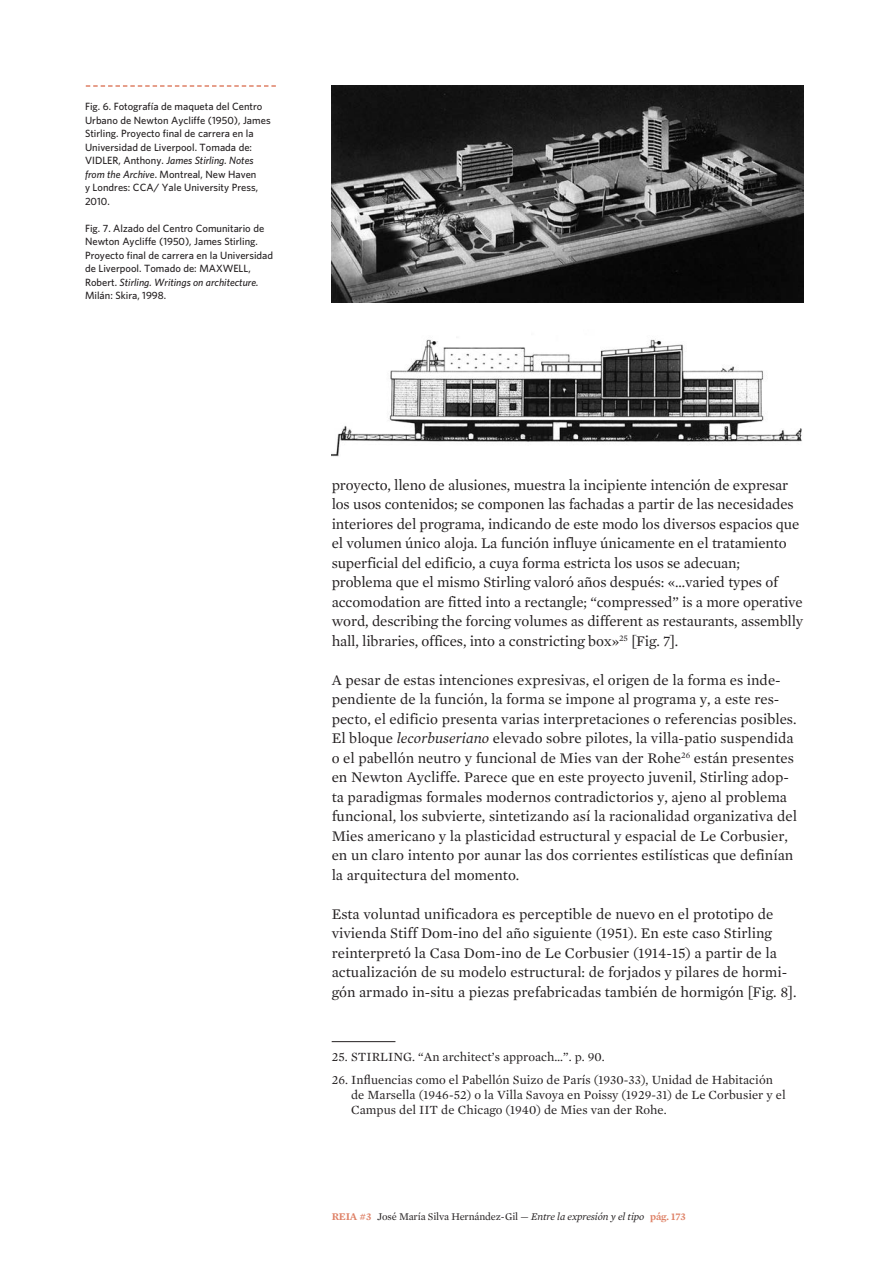
<style>
.page{position:relative;width:893px;height:1263px;background:#fff}
.page>*{position:absolute;margin:0;border:0;box-sizing:border-box;transform-origin:0 0}
.t1{font:15px/19.5px "Mercury Text G1";color:#231f20}
.REIA___NOTAS{font:12.75px/15px "Mercury Text G1";color:#231f20}
.t2{font:500 10.5px/13.5px "Whitney";color:#231f20}
.t3{font:10.5px "Mercury Text G1";letter-spacing:-.015em;color:#231f20}
.s1{font-style:italic}
.s2{font-weight:600;color:#de8065}
</style>
<div class="page">
<svg style="left:86px;top:85px;width:190px;height:2px"></svg>
<hr style="left:332px;top:1041px;width:63px;height:1px;background:#231f20">
<img style="left:332px;top:85px;width:472px;height:217px">
<img style="left:332px;top:339px;width:470px;height:118px">
<p class="t2" style="left:85px;top:99px;width:187px">Fig. 6. Fotografía de maqueta del Centro Urbano de Newton Aycliffe (1950), James Stirling. Proyecto final de carrera en la Universidad de Liverpool. Tomada de:<br>VIDLER, Anthony. <span class="s1">James Stirling. Notes from the Archive</span>. Montreal, New Haven<br>y Londres: CCA/ Yale University Press, 2010.</p>
<p class="t2" style="left:85px;top:221px;width:190px">Fig. 7. Alzado del Centro Comunitario de Newton Aycliffe (1950), James Stirling.<br>Proyecto final de carrera en la Universidad de Liverpool. Tomado de: MAXWELL, Robert. <span class="s1">Stirling. Writings on architecture.<br></span>Milán: Skira, 1998.</p>
<p class="t1" style="left:332px;top:475px;width:473px">proyecto, lleno de alusiones, muestra la incipiente intención de expresar los usos contenidos; se componen las fachadas a partir de las necesidades interiores del programa, indicando de este modo los diversos espacios que el volumen único aloja. La función influye únicamente en el tratamiento superficial del edificio, a cuya forma estricta los usos se adecuan; problema que el mismo Stirling valoró años después: «…varied types of accomodation are fitted into a rectangle; “compressed” is a more operative word, describing the forcing volumes as different as restaurants, assemblly hall, libraries, offices, into a constricting box»<sup>25</sup> [Fig. 7].</p>
<p class="t1" style="left:332px;top:670px;width:467px">A pesar de estas intenciones expresivas, el origen de la forma es inde&shy;pendiente de la función, la forma se impone al programa y, a este res&shy;pecto, el edificio presenta varias interpretaciones o referencias posibles.<br>El bloque <span class="s1">lecorbuseriano</span> elevado sobre pilotes, la villa-patio suspendida o el pabellón neutro y funcional de Mies van der Rohe<sup>26</sup> están presentes en Newton Aycliffe. Parece que en este proyecto juvenil, Stirling adop&shy;ta paradigmas formales modernos contradictorios y, ajeno al problema funcional, los subvierte, sintetizando así la racionalidad organizativa del Mies americano y la plasticidad estructural y espacial de Le Corbusier, en un claro intento por aunar las dos corrientes estilísticas que definían la arquitectura del momento.</p>
<p class="t1" style="left:332px;top:904px;width:466px">Esta voluntad unificadora es perceptible de nuevo en el prototipo de vivienda Stiff Dom-ino del año siguiente (1951). En este caso Stirling reinterpretó la Casa Dom-ino de Le Corbusier (1914-15) a partir de la actualización de su modelo estructural: de forjados y pilares de hormi&shy;gón armado in-situ a piezas prefabricadas también de hormigón [Fig. 8].</p>
<p class="REIA___NOTAS" style="left:332px;top:1049px;width:275px">25. STIRLING. “An architect’s approach…”. p. 90.</p>
<p class="REIA___NOTAS" style="left:351px;top:1072px;width:436px;text-indent:-19px">26. Influencias como el Pabellón Suizo de París (1930-33), Unidad de Habitación de Marsella (1946-52) o la Villa Savoya en Poissy (1929-31) de Le Corbusier y el<br>Campus del IIT de Chicago (1940) de Mies van der Rohe.</p>
<p class="t3" style="left:332px;top:1210px;width:356px"><span class="s2">REIA #3</span> José María Silva Hernández-Gil — <span class="s1">Entre la expresión y el tipo</span> <span class="s2">pág. 173</span></p>
</div>
